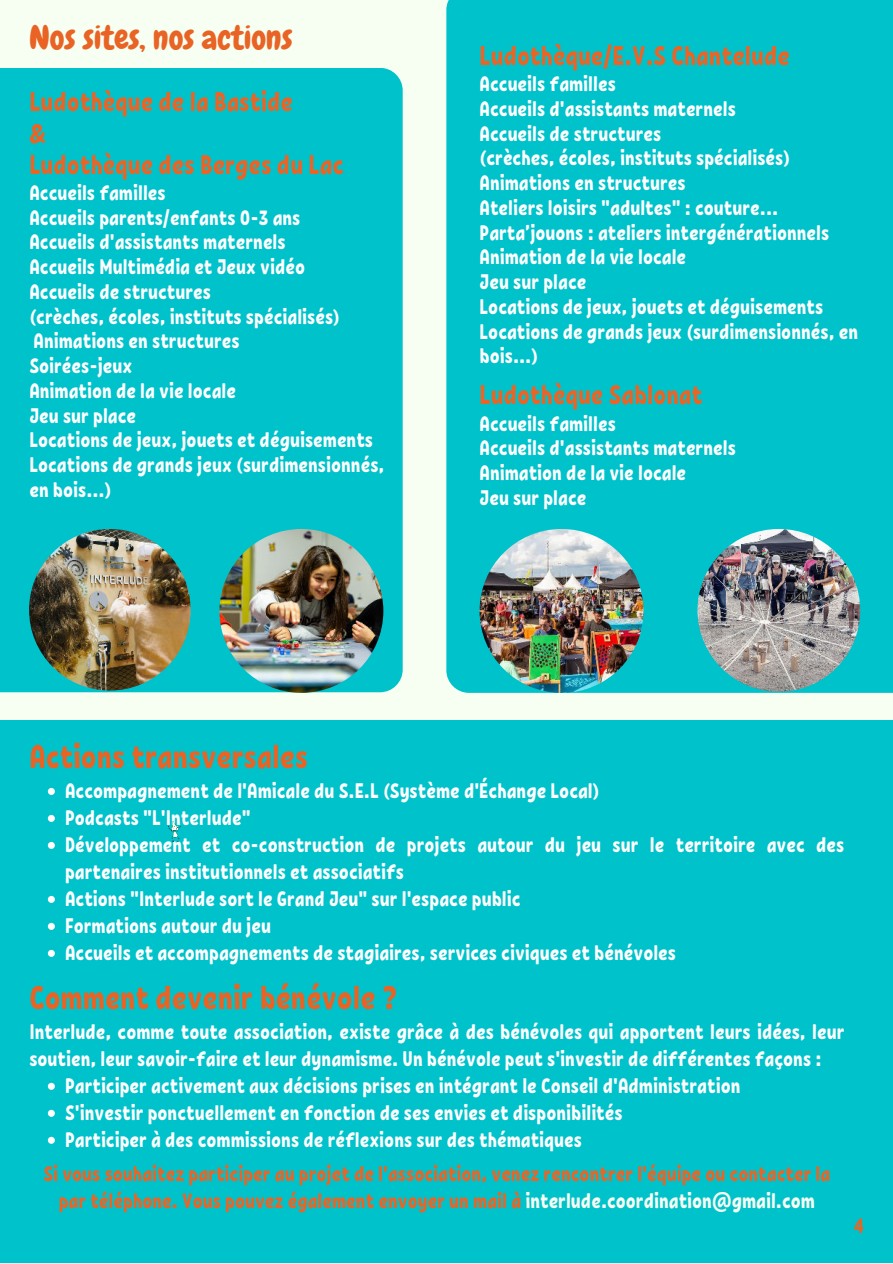
<style>
.page{position:relative;width:893px;height:1264px;background:#fff}
.page>*{position:absolute;margin:0;border:0;box-sizing:border-box;transform-origin:0 0}
.t1{font:33px "RF Krabuler";color:#e96324}
.t2{font:33px "Chewy";color:#e96324}
.t3{font:27px/31.5px "RF Krabuler";color:#eb6425}
.t4{font:21px/24.8px "RF Krabuler";color:#fff}
.t5{font:21px/27px "RF Krabuler";color:#eb6425;text-align:center}
.t6{font:21px "RF Krabuler";color:#e96324}
.s1{color:#f6fff2}
</style>
<div class="page">
<div style="left:0;top:0;width:892px;height:1262px;background:#f6fff2"></div>
<div style="left:0;top:720px;width:892px;height:542px;background:#00c2cb"></div>
<div style="left:0;top:68px;width:402px;height:624px;background:#00c2cb"></div>
<div style="left:446px;top:0;width:446px;height:693px;background:#00c2cb"></div>
<svg style="left:48px;top:788px;width:7px;height:7px"></svg>
<svg style="left:48px;top:815px;width:7px;height:7px"></svg>
<svg style="left:48px;top:842px;width:7px;height:6px"></svg>
<svg style="left:48px;top:895px;width:7px;height:7px"></svg>
<svg style="left:48px;top:922px;width:7px;height:7px"></svg>
<svg style="left:48px;top:949px;width:7px;height:7px"></svg>
<svg style="left:48px;top:1082px;width:7px;height:7px"></svg>
<svg style="left:48px;top:1109px;width:7px;height:7px"></svg>
<svg style="left:48px;top:1136px;width:7px;height:7px"></svg>
<img style="left:165px;top:821px;width:20px;height:22px">
<img style="left:219px;top:529px;width:164px;height:164px;border-radius:50%">
<img style="left:697px;top:529px;width:163px;height:162px;border-radius:50%">
<img style="left:29px;top:529px;width:162px;height:161px;border-radius:50%">
<img style="left:479px;top:529px;width:164px;height:164px;border-radius:50%">
<h1 class="t2" style="left:29px;top:17px;width:265px">Nos sites, nos actions</h1>
<p class="t3" style="left:29px;top:86px;width:316px">Ludothèque de la Bastide<br>&amp;<br>Ludothèque des Berges du Lac</p>
<p class="t4" style="left:29px;top:180px;width:356px">Accueils familles<br>Accueils parents/enfants 0-3 ans<br>Accueils d'assistants maternels<br>Accueils Multimédia et Jeux vidéo<br>Accueils de structures<br>(crèches, écoles, instituts spécialisés)<br>Animations en structures<br>Soirées-jeux<br>Animation de la vie locale<br>Jeu sur place<br>Locations de jeux, jouets et déguisements<br>Locations de grands jeux (surdimensionnés, en bois...)</p>
<h1 class="t1" style="left:29px;top:736px;width:280px">Actions transversales</h1>
<p class="t3" style="left:479px;top:39px;width:312px">Ludothèque/E.V.S Chante lude</p>
<p class="t4" style="left:479px;top:71px;width:380px">Accueils familles<br>Accueils d'assistants maternels<br>Accueils de structures<br>(crèches, écoles, instituts spécialisés)<br>Animations en structures<br>Ateliers loisirs "adultes" : couture...<br>Parta’jouons : ateliers intergénérationnels<br>Animation de la vie locale<br>Jeu sur place<br>Locations de jeux, jouets et déguisements<br>Locations de grands jeux (surdimensionnés, en bois...)</p>
<p class="t3" style="left:479px;top:379px;width:224px">Ludothèque Sablonat</p>
<p class="t4" style="left:479px;top:411px;width:258px">Accueils familles<br>Accueils d'assistants maternels<br>Animation de la vie locale<br>Jeu sur place</p>
<p class="t4" style="left:65px;top:777px;width:780px;line-height:27px">Accompagnement de l'Amicale du S.E.L (Système d'Échange Local)<br>Podcasts "L'Interlude"<br>Développement et co-construction de projets autour du jeu sur le territoire avec des partenaires institutionnels et associatifs<br>Actions "Interlude sort le Grand Jeu" sur l'espace public<br>Formations autour du jeu<br>Accueils et accompagnements de stagiaires, services civiques et bénévoles</p>
<h1 class="t1" style="left:29px;top:977px;width:370px">Comment devenir bénévole ?</h1>
<p class="t4" style="left:29px;top:1017px;width:816px;line-height:27px">Interlude, comme toute association, existe grâce à des bénévoles qui apportent leurs idées, leur soutien, leur savoir-faire et leur dynamisme. Un bénévole peut s'investir de différentes façons :</p>
<p class="t4" style="left:65px;top:1071px;width:677px;line-height:27px">Participer activement aux décisions prises en intégrant le Conseil d'Administration<br>S'investir ponctuellement en fonction de ses envies et disponibilités<br>Participer à des commissions de réflexions sur des thématiques</p>
<p class="t5" style="left:43px;top:1160px;width:788px">Si vous souhaitez participer au projet de l'association, venez rencontrer l'équipe ou contacter la par téléphone. Vous pouvez également envoyer un mail à <span class="s1">interlude.coordination@gmail.com</span></p>
<p class="t6" style="left:853px;top:1212px;width:12px">4</p>
</div>
